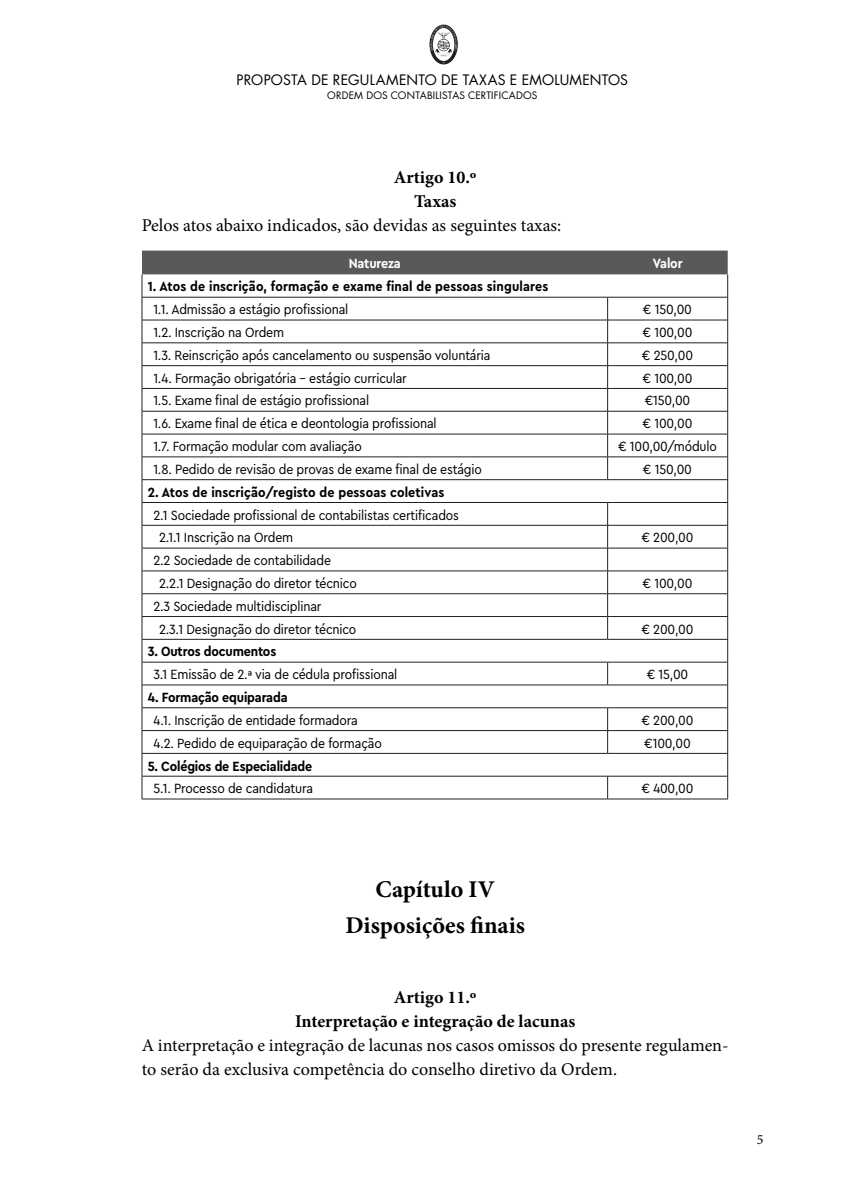
<style>
.page{position:relative;width:842px;height:1191px;background:#fff}
.page>*{position:absolute;margin:0;border:0;box-sizing:border-box;transform-origin:0 0}
.t1{font:700 24px/35.4px "Minion Pro";color:#000;text-align:center}
.t2{font:18px/24px "Minion Pro";color:#000}
.t3{font:700 18px/24px "Minion Pro";color:#000;text-align:center}
.t4{font:14px/22.8px "Cera Compact Pro";letter-spacing:-.01em;color:#000}
.t5{font:700 14px "Cera Compact Pro";letter-spacing:.01em;color:#000}
.t6{font:700 14px "Cera Compact Pro";letter-spacing:-.01em;color:#000}
.t7{font:14px "Futura LT";letter-spacing:.015em;color:#000}
.t8{font:700 14px "Cera Compact Pro";letter-spacing:-.01em;color:#fff}
.t9{font:14px "Minion Pro";color:#000}
.t10{font:10px "Futura LT";letter-spacing:.02em;color:#000}
</style>
<div class="page">
<svg style="left:429px;top:25px;width:29px;height:39px"></svg>
<hr style="left:142px;top:798px;width:466px;height:1px;background:#231f20">
<hr style="left:608px;top:798px;width:120px;height:1px;background:#231f20">
<svg style="left:142px;top:251px;width:586px;height:547px"></svg>
<hr style="left:608px;top:662px;width:120px;height:1px;background:#231f20">
<p class="t7" style="left:237px;top:71px;width:393px">PROPOSTA DE REGULAMENTO DE TAXAS E EMOLUMENTOS</p>
<p class="t10" style="left:327px;top:89px;width:212px">ORDEM DOS CONTABILISTAS CERTIFICADOS</p>
<p class="t3" style="left:394px;top:165px;width:84px">Artigo 10.º<br>Taxas</p>
<p class="t2" style="left:142px;top:213px;width:421px">Pelos atos abaixo indicados, são devidas as seguintes taxas:</p>
<p class="t8" style="left:349px;top:253px;width:54px">Natureza</p>
<p class="t8" style="left:653px;top:253px;width:31px">Valor</p>
<p class="t5" style="left:148px;top:277px;width:402px">1. Atos de inscrição, formação e exame final de pessoas singulares</p>
<p class="t4" style="left:153px;top:297px;width:196px">1.1. Admissão a estágio profissional</p>
<p class="t4" style="left:643px;top:297px;width:50px">€ 150,00</p>
<p class="t4" style="left:153px;top:320px;width:132px">1.2. Inscrição na Ordem</p>
<p class="t4" style="left:643px;top:320px;width:51px">€ 100,00</p>
<p class="t4" style="left:153px;top:343px;width:339px">1.3. Reinscrição após cancelamento ou suspensão voluntária</p>
<p class="t4" style="left:642px;top:343px;width:52px">€ 250,00</p>
<p class="t4" style="left:153px;top:366px;width:255px">1.4. Formação obrigatória - estágio curricular</p>
<p class="t4" style="left:643px;top:366px;width:51px">€ 100,00</p>
<p class="t4" style="left:153px;top:389px;width:217px">1.5. Exame final de estágio profissional</p>
<p class="t4" style="left:645px;top:389px;width:47px">€150,00</p>
<p class="t4" style="left:153px;top:411px;width:285px">1.6. Exame final de ética e deontologia profissional</p>
<p class="t4" style="left:643px;top:411px;width:51px">€ 100,00</p>
<p class="t4" style="left:153px;top:434px;width:210px">1.7. Formação modular com avaliação</p>
<p class="t4" style="left:618px;top:434px;width:100px">€ 100,00/módulo</p>
<p class="t4" style="left:153px;top:457px;width:330px">1.8. Pedido de revisão de provas de exame final de estágio</p>
<p class="t4" style="left:643px;top:457px;width:50px">€ 150,00</p>
<p class="t5" style="left:148px;top:483px;width:298px">2. Atos de inscrição/registo de pessoas coletivas</p>
<p class="t4" style="left:159px;top:503px;width:301px;text-indent:-6px">2.1 Sociedade profissional de contabilistas certificados<br>2.1.1 Inscrição na Ordem</p>
<p class="t4" style="left:642px;top:525px;width:53px">€ 200,00</p>
<p class="t4" style="left:159px;top:548px;width:199px;text-indent:-6px">2.2 Sociedade de contabilidade<br>2.2.1 Designação do diretor técnico</p>
<p class="t4" style="left:159px;top:594px;width:199px;text-indent:-6px">2.3 Sociedade multidisciplinar<br>2.3.1 Designação do diretor técnico</p>
<p class="t4" style="left:643px;top:571px;width:51px">€ 100,00</p>
<p class="t4" style="left:642px;top:617px;width:53px">€ 200,00</p>
<p class="t6" style="left:148px;top:642px;width:130px">3. Outros documentos</p>
<p class="t4" style="left:153px;top:662px;width:245px">3.1 Emissão de 2.ª via de cédula profissional</p>
<p class="t4" style="left:647px;top:662px;width:43px">€ 15,00</p>
<p class="t6" style="left:148px;top:688px;width:141px">4. Formação equiparada</p>
<p class="t4" style="left:153px;top:708px;width:206px">4.1. Inscrição de entidade formadora</p>
<p class="t4" style="left:642px;top:708px;width:53px">€ 200,00</p>
<p class="t4" style="left:153px;top:731px;width:230px">4.2. Pedido de equiparação de formação</p>
<p class="t4" style="left:645px;top:731px;width:48px">€100,00</p>
<p class="t6" style="left:148px;top:756px;width:166px">5. Colégios de Especialidade</p>
<p class="t4" style="left:153px;top:776px;width:161px">5.1. Processo de candidatura</p>
<p class="t4" style="left:642px;top:776px;width:53px">€ 400,00</p>
<h1 class="t1" style="left:345px;top:871px;width:181px">Capítulo IV<br>Disposições finais</h1>
<p class="t3" style="left:295px;top:985px;width:282px">Artigo 11.º<br>Interpretação e integração de lacunas</p>
<p class="t2" style="left:142px;top:1033px;width:588px">A interpretação e integração de lacunas nos casos omissos do presente regulamen&shy;to serão da exclusiva competência do conselho diretivo da Ordem.</p>
<p class="t9" style="left:757px;top:1130px;width:8px">5</p>
</div>
